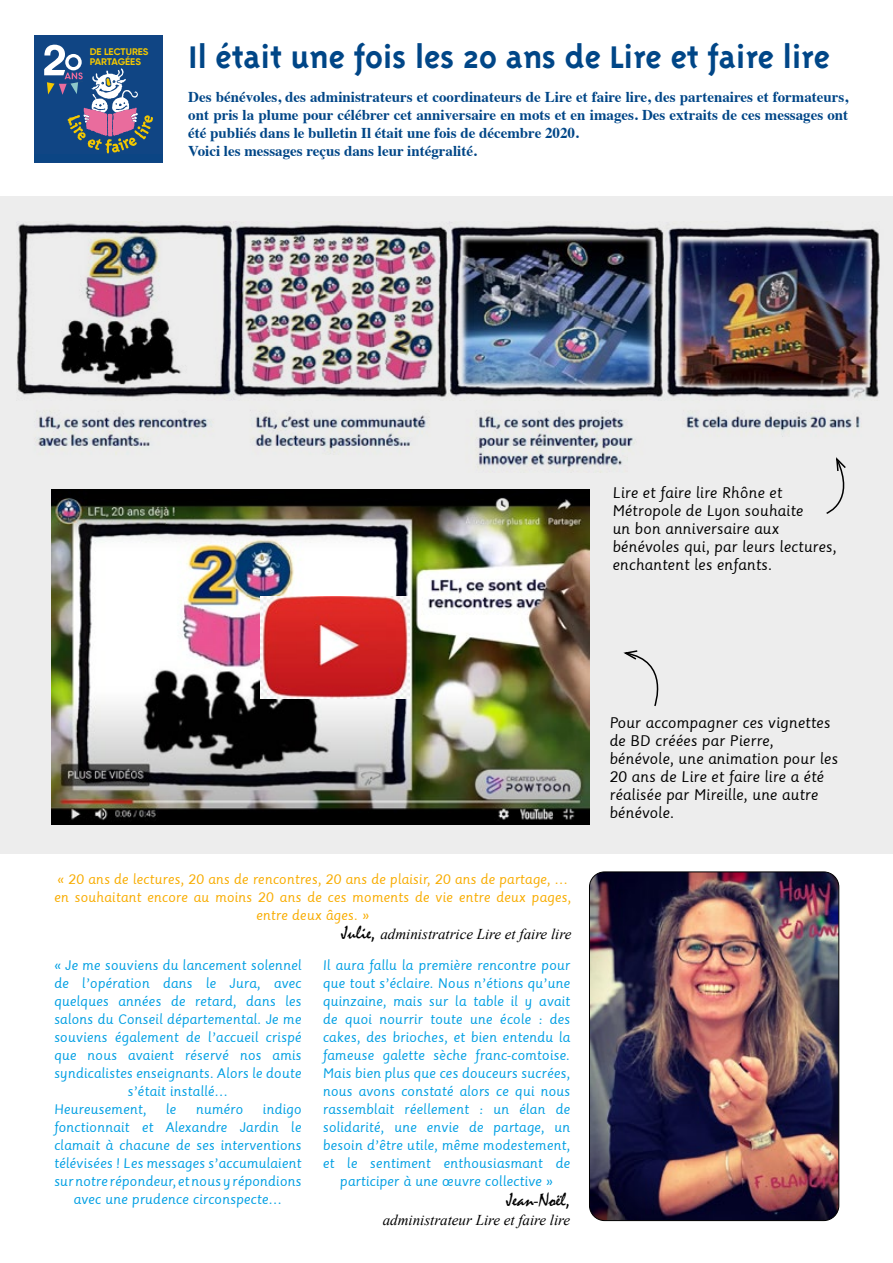
<style>
.page{position:relative;width:893px;height:1263px;background:#fff}
.page>*{position:absolute;margin:0;border:0;box-sizing:border-box;transform-origin:0 0}
.t1{font:700 36px "Triplex";color:#004687}
.t2{font:19.5px "Mistral";color:#000}
.t3{font:700 15px/18px "Times";color:#004687}
.t4{font:15px/18px "Sassoon Primary";color:#000}
.t5{font:italic 15px "Times New Roman";color:#000}
.t6{font:13.5px/18px "Sassoon Primary";color:#009fe3;text-align:center}
.t7{font:13.5px/18px "Sassoon Primary";color:#f8ac00;text-align:center}
.t8{font:700 9.6px/9.6px "Gilroy";color:#f3c800}
.s1{font-family:"Mistral";font-style:normal;font-size:19.5px}
</style>
<div class="page">
<img style="left:589px;top:872px;width:250px;height:348px">
<div style="left:589px;top:872px;width:250px;height:349px;border:1px solid #000;border-radius:15px"></div>
<div style="left:0;top:197px;width:893px;height:657px;background:#ededed"></div>
<img style="left:16px;top:221px;width:864px;height:251px">
<img style="left:52px;top:489px;width:537px;height:336px">
<img style="left:261px;top:596px;width:148px;height:103px">
<svg style="left:825px;top:455px;width:31px;height:59px"></svg>
<svg style="left:623px;top:650px;width:36px;height:57px"></svg>
<div style="left:34px;top:35px;width:129px;height:128px;background:#104584"></div>
<svg style="left:44px;top:45px;width:109px;height:108px"></svg>
<svg style="left:180px;top:246px;width:4px;height:4px"></svg>
<div style="left:34px;top:154px;width:128px;height:8px;background:#0b4584"></div>
<p class="t8" style="left:90px;top:47px;width:60px">DE LECTURES<br>PARTAGÉES</p>
<h1 class="t1" style="left:188px;top:36px;width:643px">Il était une fois les 20 ans de Lire et faire lire</h1>
<p class="t3" style="left:188px;top:87px;width:662px">Des bénévoles, des administrateurs et coordinateurs de Lire et faire lire, des partenaires et formateurs, ont pris la plume pour célébrer cet anniversaire en mots et en images. Des extraits de ces messages ont été publiés dans le bulletin Il était une fois de décembre 2020.<br>Voici les messages reçus dans leur intégralité.</p>
<p class="t4" style="left:612px;top:484px;width:226px">Lire et faire lire Rhône et<br>Métropole de Lyon souhaite<br>un bon anniversaire aux bénévoles qui, par leurs lectures, enchantent les enfants.</p>
<p class="t4" style="left:609px;top:714px;width:230px">Pour accompagner ces vignettes de BD créées par Pierre, bénévole, une animation pour les<br>20 ans de Lire et faire lire a été réalisée par Mireille, une autre bénévole.</p>
<p class="t7" style="left:54px;top:870px;width:519px">« 20 ans de lectures, 20 ans de rencontres, 20 ans de plaisir, 20 ans de partage, … en souhaitant encore au moins 20 ans de ces moments de vie entre deux pages, entre deux âges. »</p>
<p class="t5" style="left:342px;top:924px;width:231px"><span class="s1">Julie,</span> administratrice Lire et faire lire</p>
<p class="t6" style="left:54px;top:957px;width:249px">« Je me souviens du lancement solennel</p>
<p class="t6" style="left:54px;top:975px;width:249px">de l’opération dans le Jura, avec</p>
<p class="t6" style="left:54px;top:993px;width:249px">quelques années de retard, dans les</p>
<p class="t6" style="left:54px;top:1011px;width:249px">salons du Conseil départemental. Je me</p>
<p class="t6" style="left:54px;top:1029px;width:249px">souviens également de l’accueil crispé</p>
<p class="t6" style="left:54px;top:1047px;width:249px">que nous avaient réservé nos amis</p>
<p class="t6" style="left:54px;top:1065px;width:249px">syndicalistes enseignants. Alors le doute</p>
<p class="t6" style="left:127px;top:1083px;width:102px">s’était installé…</p>
<p class="t6" style="left:54px;top:1101px;width:95px">Heureusement,</p>
<p class="t6" style="left:166px;top:1101px;width:12px">le</p>
<p class="t6" style="left:196px;top:1101px;width:49px">numéro</p>
<p class="t6" style="left:263px;top:1101px;width:40px">indigo</p>
<p class="t6" style="left:54px;top:1119px;width:249px">fonctionnait et Alexandre Jardin le</p>
<p class="t6" style="left:54px;top:1137px;width:249px">clamait à chacune de ses interventions</p>
<p class="t6" style="left:54px;top:1155px;width:249px">télévisées ! Les messages s’accumulaient</p>
<p class="t6" style="left:54px;top:1173px;width:249px">sur notre répondeur, et nous y répondions</p>
<p class="t6" style="left:73px;top:1191px;width:210px">avec une prudence circonspecte…</p>
<p class="t6" style="left:323px;top:957px;width:249px">Il aura fallu la première rencontre pour que tout s’éclaire. Nous n’étions qu’une quinzaine, mais sur la table il y avait de quoi nourrir toute une école : des cakes, des brioches, et bien entendu la fameuse galette sèche franc-comtoise.<br>Mais bien plus que ces douceurs sucrées, nous avons constaté alors ce qui nous rassemblait réellement : un élan de solidarité, une envie de partage, un besoin d’être utile, même modestement, et le sentiment enthousiasmant de participer à une œuvre collective »</p>
<h2 class="t2" style="left:507px;top:1189px;width:65px">Jean-Noël,</h2>
<p class="t5" style="left:383px;top:1210px;width:189px">administrateur Lire et faire lire</p>
</div>
